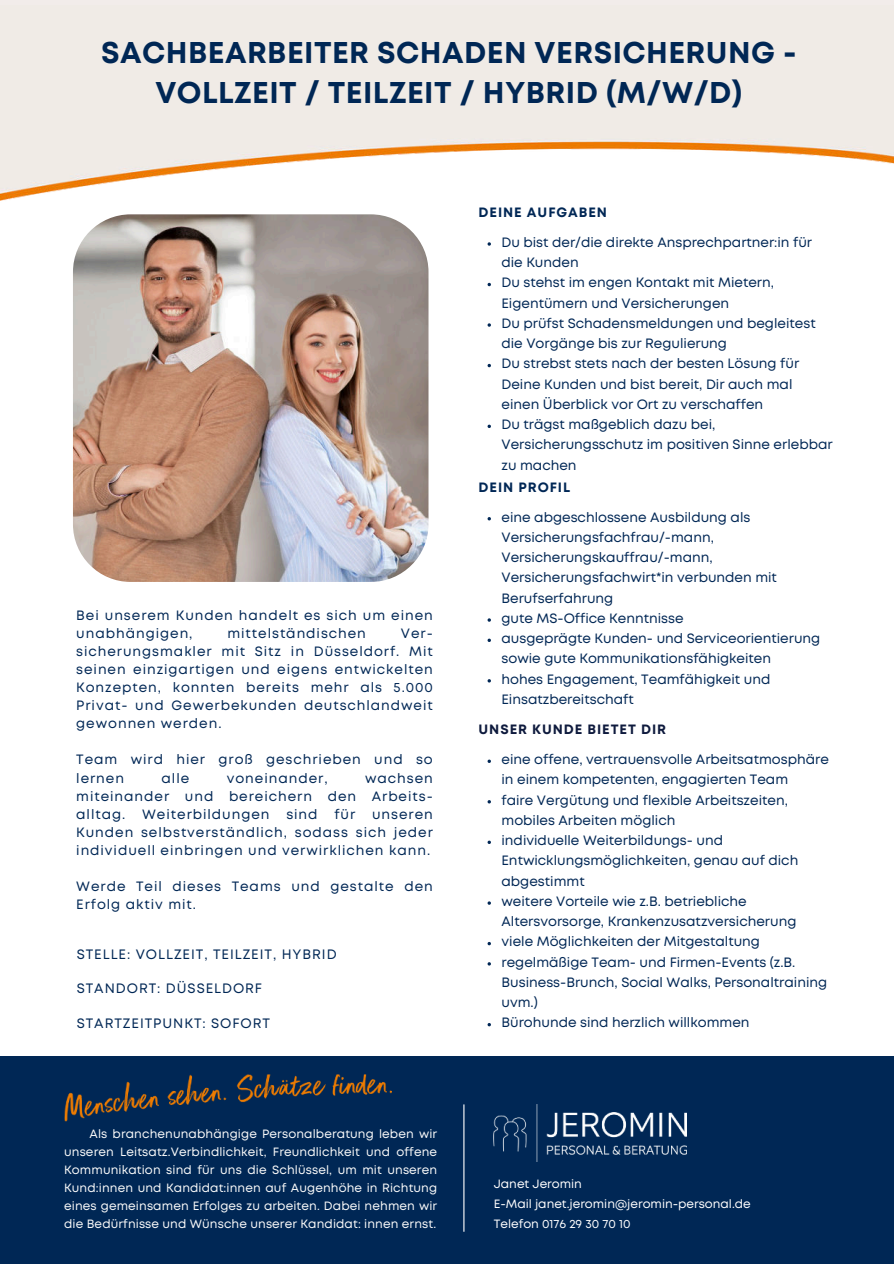
<style>
.page{position:relative;width:894px;height:1264px;background:#fff}
.page>*{position:absolute;margin:0;border:0;box-sizing:border-box;transform-origin:0 0}
.t1{font:700 30px/39.3px "Mont";letter-spacing:.015em;color:#002755;text-align:center}
.t2{font:13.65px "Mont";letter-spacing:.07em;color:#002755}
.t3{font:13.5px/20.2px "Mont";color:#002755}
.t4{font:13.5px/18px "Mont";letter-spacing:.07em;color:#002755}
.t5{font:700 13.5px "Mont";letter-spacing:.07em;color:#002755}
.t6{font:700 13.5px "Mont";letter-spacing:.07em;color:#0e1a3d}
.t7{font:12px/18px "Mont";letter-spacing:.01em;color:#fafafa;text-align:justify}
.t8{font:12px/20px "Mont";color:#fff}
</style>
<div class="page">
<div style="left:0;top:1056px;width:893px;height:207px;background:#002755"></div>
<hr style="left:463px;top:1104px;width:1px;height:127px;background:#fff">
<div style="left:0;top:0;width:893px;height:6px;background:#f2ecea"></div>
<img style="left:0;top:6px;width:893px;height:195px">
<img style="left:73px;top:214px;width:356px;height:368px">
<img style="left:64px;top:1074px;width:327px;height:47px">
<img style="left:493px;top:1104px;width:193px;height:57px">
<svg style="left:487px;top:242px;width:4px;height:4px"></svg>
<svg style="left:487px;top:283px;width:4px;height:3px"></svg>
<svg style="left:487px;top:323px;width:4px;height:4px"></svg>
<svg style="left:487px;top:364px;width:4px;height:3px"></svg>
<svg style="left:487px;top:424px;width:4px;height:4px"></svg>
<svg style="left:487px;top:759px;width:4px;height:4px"></svg>
<svg style="left:487px;top:800px;width:4px;height:3px"></svg>
<svg style="left:487px;top:840px;width:4px;height:4px"></svg>
<svg style="left:487px;top:942px;width:4px;height:3px"></svg>
<svg style="left:487px;top:1023px;width:4px;height:3px"></svg>
<svg style="left:487px;top:517px;width:4px;height:3px"></svg>
<svg style="left:487px;top:638px;width:4px;height:4px"></svg>
<h1 class="t1" style="left:101px;top:33px;width:696px">SACHBEARBEITER SCHADEN VERSICHERUNG -<br>VOLLZEIT / TEILZEIT / HYBRID (M/W/D)</h1>
<p class="t4" style="left:76px;top:606px;width:358px">Bei unserem Kunden handelt es sich um einen unabhängigen,</p>
<p class="t4" style="left:227px;top:624px;width:140px">mittelständischen</p>
<p class="t3" style="left:76px;top:624px;width:358px;line-height:18px;text-align:justify;text-indent:324px">Ver&shy;sicherungsmakler mit Sitz in Düsseldorf. Mit seinen einzigartigen und eigens entwickelten Konzepten, konnten bereits mehr als 5.000<br>Privat- und Gewerbekunden deutschlandweit gewonnen werden.</p>
<p class="t4" style="left:76px;top:750px;width:358px">Team wird hier groß geschrieben und so lernen</p>
<p class="t3" style="left:76px;top:768px;width:358px;line-height:18px;text-align:justify;text-indent:289px">wachsen miteinander und bereichern den Arbeits&shy;alltag. Weiterbildungen sind für unseren Kunden selbstverständlich, sodass sich jeder individuell einbringen und verwirklichen kann.</p>
<p class="t4" style="left:76px;top:876px;width:358px">Werde Teil dieses Teams und gestalte den<br>Erfolg aktiv mit.</p>
<p class="t3" style="left:161px;top:767px;width:29px">alle</p>
<p class="t4" style="left:227px;top:768px;width:102px">voneinander,</p>
<p class="t2" style="left:77px;top:945px;width:261px">STELLE: VOLLZEIT, TEILZEIT, HYBRID</p>
<p class="t2" style="left:77px;top:979px;width:187px">STANDORT: DÜSSELDORF</p>
<p class="t2" style="left:77px;top:1014px;width:195px">STARTZEITPUNKT: SOFORT</p>
<p class="t7" style="left:64px;top:1124px;width:374px;text-indent:25px">Als branchenunabhängige Personalberatung leben wir unseren Leitsatz.Verbindlichkeit, Freundlichkeit und offene Kommunikation sind für uns die Schlüssel, um mit unseren Kund:innen und Kandidat:innen auf Augenhöhe in Richtung eines gemeinsamen Erfolges zu arbeiten. Dabei nehmen wir die Bedürfnisse und Wünsche unserer Kandidat: innen ernst.</p>
<p class="t5" style="left:478px;top:203px;width:130px">DEINE AUFGABEN</p>
<p class="t3" style="left:501px;top:232px;width:332px">Du bist der/die direkte Ansprechpartner:in für die Kunden<br>Du stehst im engen Kontakt mit Mietern, Eigentümern und Versicherungen<br>Du prüfst Schadensmeldungen und begleitest die Vorgänge bis zur Regulierung<br>Du strebst stets nach der besten Lösung für Deine Kunden und bist bereit, Dir auch mal einen Überblick vor Ort zu verschaffen<br>Du trägst maßgeblich dazu bei, Versicherungsschutz im positiven Sinne erlebbar zu machen</p>
<p class="t5" style="left:478px;top:478px;width:93px">DEIN PROFIL</p>
<p class="t3" style="left:501px;top:507px;width:320px">eine abgeschlossene Ausbildung als Versicherungsfachfrau/-mann, Versicherungskauffrau/-mann, Versicherungsfachwirt*in verbunden mit Berufserfahrung<br>gute MS-Office Kenntnisse<br>ausgeprägte Kunden- und Serviceorientierung sowie gute Kommunikationsfähigkeiten<br>hohes Engagement, Teamfähigkeit und Einsatzbereitschaft</p>
<p class="t6" style="left:478px;top:720px;width:189px">UNSER KUNDE BIETET DIR</p>
<p class="t3" style="left:501px;top:749px;width:329px">eine offene, vertrauensvolle Arbeitsatmosphäre in einem kompetenten, engagierten Team<br>faire Vergütung und flexible Arbeitszeiten, mobiles Arbeiten möglich<br>individuelle Weiterbildungs- und Entwicklungsmöglichkeiten, genau auf dich abgestimmt<br>weitere Vorteile wie z.B. betriebliche Altersvorsorge, Krankenzusatzversicherung viele Möglichkeiten der Mitgestaltung regelmäßige Team- und Firmen-Events (z.B.<br>Business-Brunch, Social Walks, Personaltraining uvm.)<br>Bürohunde sind herzlich willkommen</p>
<p class="t8" style="left:493px;top:1173px;width:258px">Janet Jeromin<br>E-Mail janet.jeromin@jeromin-personal.de<br>Telefon 0176 29 30 70 10</p>
</div>
